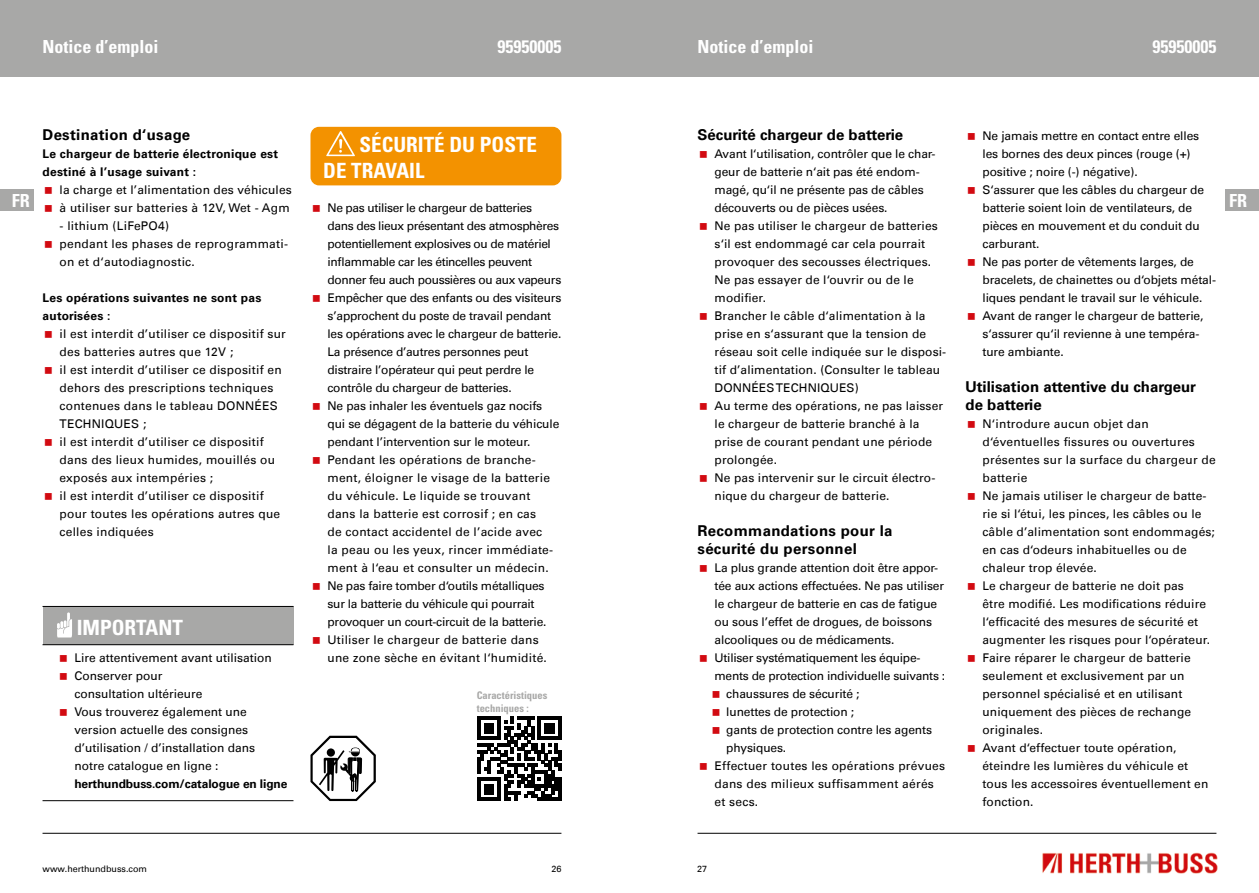
<style>
.page{position:relative;width:1259px;height:893px;background:#fff}
.page>*{position:absolute;margin:0;border:0;box-sizing:border-box;transform-origin:0 0}
.t1{font:700 condensed 21px/25.2px "Univers";color:#fff}
.t2{font:700 condensed 18px "Univers";color:#fff}
.t3{font:700 15px/18px "Univers Com 65";color:#000}
.t4{font:700 15px/18px "Univers Com 65";letter-spacing:.02em;color:#000}
.t5{font:12px/18px "Univers Com 55 Roman";letter-spacing:.01em;color:#000}
.t6{font:12px/18px "Univers Com 55 Roman";letter-spacing:-.02em;color:#000}
.t7{font:12px/18px "Univers Com 55 Roman";letter-spacing:-.01em;color:#000}
.t8{font:700 12px/18px "Univers Com 65";letter-spacing:.02em;color:#000}
.t9{font:700 12px "Univers Com 65";letter-spacing:-.01em;color:#000}
.t10{font:700 condensed 10.5px/12.6px "Univers";color:#a8a8a7}
.t11{font:9px "Univers Com 55 Roman";color:#000}
</style>
<div class="page">
<div style="left:0;top:0;width:629px;height:77px;background:#a8a8a7"></div>
<div style="left:629px;top:0;width:630px;height:77px;background:#a8a8a7"></div>
<img style="left:1042px;top:852px;width:176px;height:22px">
<hr style="left:43px;top:833px;width:518px;height:1px;background:#000">
<hr style="left:697px;top:833px;width:519px;height:1px;background:#000">
<div style="left:1225px;top:189px;width:34px;height:21px;background:#a8a8a7"></div>
<div style="left:0;top:189px;width:34px;height:21px;background:#a8a8a7"></div>
<div style="left:310px;top:127px;width:251px;height:58px;background:#f39200;border-radius:9px"></div>
<svg style="left:326px;top:131px;width:29px;height:25px"></svg>
<svg style="left:310px;top:736px;width:66px;height:65px"></svg>
<div style="left:43px;top:606px;width:250px;height:39px;background:#a8a8a7"></div>
<hr style="left:43px;top:606px;width:250px;height:1px;background:#000">
<hr style="left:43px;top:800px;width:250px;height:1px;background:#000">
<hr style="left:43px;top:644px;width:250px;height:1px;background:#000">
<svg style="left:57px;top:612px;width:15px;height:25px"></svg>
<svg style="left:477px;top:716px;width:84px;height:85px"></svg>
<h2 class="t2" style="left:43px;top:35px;width:118px">Notice d’emploi</h2>
<h2 class="t2" style="left:497px;top:35px;width:65px">95950005</h2>
<h2 class="t2" style="left:697px;top:35px;width:118px">Notice d’emploi</h2>
<h2 class="t2" style="left:1152px;top:35px;width:65px">95950005</h2>
<p class="t3" style="left:697px;top:126px;width:207px">Sécurité chargeur de batterie</p>
<p class="t5" style="left:714px;top:145px;width:233px">Avant l‘utilisation, contrôler que le char&shy;geur de batterie n‘ait pas été endom&shy;magé, qu‘il ne présente pas de câbles découverts ou de pièces usées.<br>Ne pas utiliser le chargeur de batteries s‘il est endommagé car cela pourrait provoquer des secousses électriques.<br>Ne pas essayer de l‘ouvrir ou de le modifier.<br>Brancher le câble d‘alimentation à la prise en s‘assurant que la tension de réseau soit celle indiquée sur le disposi&shy;tif d’alimentation. (Consulter le tableau DONNÉES TECHNIQUES)<br>Au terme des opérations, ne pas laisser le chargeur de batterie branché à la prise de courant pendant une période prolongée.<br>Ne pas intervenir sur le circuit électro&shy;nique du chargeur de batterie.</p>
<p class="t4" style="left:697px;top:522px;width:196px">Recommandations pour la sécurité du personnel</p>
<p class="t7" style="left:714px;top:559px;width:225px">La plus grande attention doit être appor-</p>
<p class="t7" style="left:714px;top:577px;width:231px">tée aux actions effectuées. Ne pas utiliser</p>
<p class="t7" style="left:714px;top:595px;width:224px">le chargeur de batterie en cas de fatigue</p>
<p class="t7" style="left:714px;top:613px;width:219px">ou sous l’effet de drogues, de boissons</p>
<p class="t7" style="left:714px;top:631px;width:181px">alcooliques ou de médicaments.</p>
<p class="t6" style="left:714px;top:649px;width:207px">Utiliser systématiquement les équipe-</p>
<p class="t6" style="left:714px;top:667px;width:232px">ments de protection individuelle suivants :</p>
<p class="t7" style="left:726px;top:685px;width:135px">chaussures de sécurité ;</p>
<p class="t7" style="left:726px;top:703px;width:129px">lunettes de protection ;</p>
<p class="t7" style="left:726px;top:721px;width:207px">gants de protection contre les agents</p>
<p class="t7" style="left:726px;top:739px;width:62px">physiques.</p>
<p class="t5" style="left:714px;top:757px;width:232px">Effectuer toutes les opérations prévues</p>
<p class="t5" style="left:714px;top:775px;width:221px">dans des milieux suffisamment aérés</p>
<p class="t5" style="left:714px;top:793px;width:45px">et secs.</p>
<p class="t4" style="left:43px;top:126px;width:149px">Destination d‘usage</p>
<p class="t8" style="left:43px;top:145px;width:237px">Le chargeur de batterie électronique est destiné à l’usage suivant :</p>
<p class="t5" style="left:60px;top:181px;width:234px">la charge et l’alimentation des véhicules à utiliser sur batteries à 12V, Wet - Agm</p>
<p class="t5" style="left:60px;top:217px;width:230px">- lithium (LiFePO4)<br>pendant les phases de reprogrammati&shy;on et d‘autodiagnostic.</p>
<p class="t8" style="left:43px;top:289px;width:220px">Les opérations suivantes ne sont pas autorisées :</p>
<p class="t5" style="left:60px;top:325px;width:228px">il est interdit d’utiliser ce dispositif sur des batteries autres que 12V ;<br>il est interdit d’utiliser ce dispositif en dehors des prescriptions techniques contenues dans le tableau DONNÉES TECHNIQUES ;<br>il est interdit d’utiliser ce dispositif dans des lieux humides, mouillés ou exposés aux intempéries ;<br>il est interdit d’utiliser ce dispositif pour toutes les opérations autres que celles indiquées</p>
<p class="t7" style="left:982px;top:127px;width:235px">Ne jamais mettre en contact entre elles les bornes des deux pinces (rouge (+) positive ; noire (-) négative).<br>S‘assurer que les câbles du chargeur de batterie soient loin de ventilateurs, de pièces en mouvement et du conduit du carburant.<br>Ne pas porter de vêtements larges, de bracelets, de chainettes ou d‘objets métal&shy;liques pendant le travail sur le véhicule.<br>Avant de ranger le chargeur de batterie, s‘assurer qu‘il revienne à une tempéra&shy;ture ambiante.</p>
<p class="t3" style="left:965px;top:378px;width:232px">Utilisation attentive du chargeur de batterie</p>
<p class="t5" style="left:982px;top:415px;width:235px">N‘introdure aucun objet dan d‘éventuelles fissures ou ouvertures présentes sur la surface du chargeur de batterie<br>Ne jamais utiliser le chargeur de batte&shy;rie si l‘étui, les pinces, les câbles ou le câble d’alimentation sont endommagés; en cas d‘odeurs inhabituelles ou de chaleur trop élevée.<br>Le chargeur de batterie ne doit pas<br>être modifié. Les modifications réduire l‘efficacité des mesures de sécurité et augmenter les risques pour l‘opérateur.<br>Faire réparer le chargeur de batterie seulement et exclusivement par un personnel spécialisé et en utilisant uniquement des pièces de rechange originales.<br>Avant d‘effectuer toute opération, éteindre les lumières du véhicule et tous les accessoires éventuellement en fonction.</p>
<h1 class="t1" style="left:323px;top:132px;width:215px;text-indent:36px">SÉCURITÉ DU POSTE<br>DE TRAVAIL</h1>
<p class="t6" style="left:327px;top:199px;width:235px">Ne pas utiliser le chargeur de batteries<br>dans des lieux présentant des atmosphères potentiellement explosives ou de matériel inflammable car les étincelles peuvent donner feu auch poussières ou aux vapeurs Empêcher que des enfants ou des visiteurs s’approchent du poste de travail pendant les opérations avec le chargeur de batterie.<br>La présence d’autres personnes peut distraire l’opérateur qui peut perdre le contrôle du chargeur de batteries.<br>Ne pas inhaler les éventuels gaz nocifs qui se dégagent de la batterie du véhicule pendant l’intervention sur le moteur.<br>Pendant les opérations de branche&shy;ment, éloigner le visage de la batterie du véhicule. Le liquide se trouvant<br>dans la batterie est corrosif ; en cas<br>de contact accidentel de l’acide avec<br>la peau ou les yeux, rincer immédiate&shy;ment à l‘eau et consulter un médecin.<br>Ne pas faire tomber d‘outils métalliques sur la batterie du véhicule qui pourrait provoquer un court-circuit de la batterie.<br>Utiliser le chargeur de batterie dans une zone sèche en évitant l‘humidité.</p>
<h2 class="t2" style="left:12px;top:189px;width:19px">FR</h2>
<h2 class="t2" style="left:1229px;top:189px;width:19px">FR</h2>
<h1 class="t1" style="left:77px;top:614px;width:108px">IMPORTANT</h1>
<p class="t5" style="left:74px;top:649px;width:199px">Lire attentivement avant utilisation<br>Conserver pour<br>consultation ultérieure<br>Vous trouverez également une version actuelle des consignes d’utilisation / d’installation dans notre catalogue en ligne :</p>
<p class="t9" style="left:74px;top:776px;width:215px">herthundbuss.com/catalogue en ligne</p>
<p class="t10" style="left:477px;top:689px;width:72px">Caractéristiques techniques :</p>
<p class="t11" style="left:43px;top:863px;width:106px">www.herthundbuss.com</p>
<p class="t11" style="left:551px;top:863px;width:12px">26</p>
<p class="t11" style="left:697px;top:863px;width:12px">27</p>
</div>
